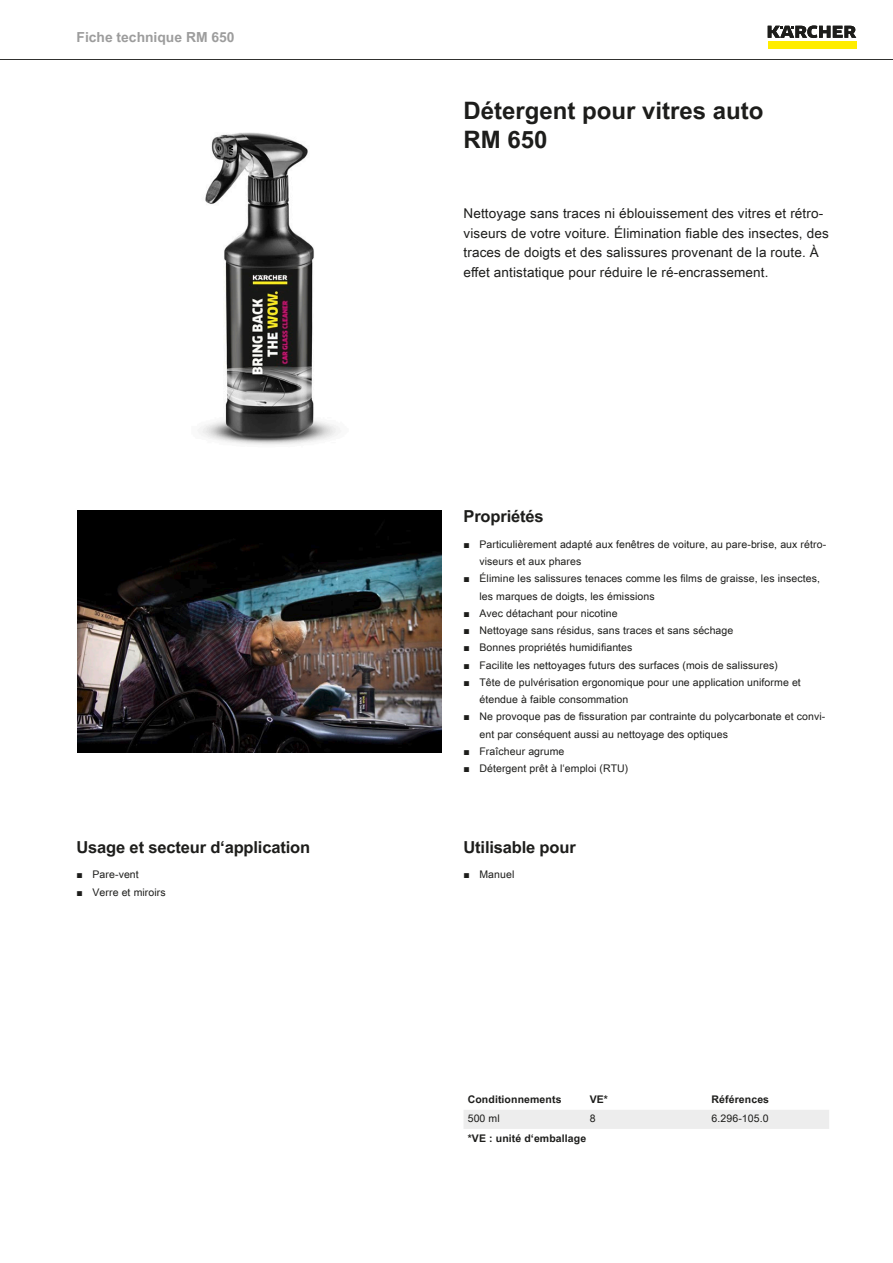
<style>
.page{position:relative;width:893px;height:1263px;background:#fff}
.page>*{position:absolute;margin:0;border:0;box-sizing:border-box;transform-origin:0 0}
.t1{font:700 24px/28.8px "Arial Unicode MS";color:#1d1d1b}
.t2{font:700 16.5px "Arial Unicode MS";letter-spacing:-.01em;color:#1d1d1b}
.t3{font:700 13.8px "Arial Unicode MS";color:#9d9d9d}
.t4{font:13.5px/19.5px "Arial Unicode MS";letter-spacing:.01em;color:#1d1d1b}
.t5{font:10.5px/17.2px "Arial Unicode MS";letter-spacing:.01em;color:#1d1d1b}
.t6{font:700 10.5px "Arial Unicode MS";letter-spacing:.01em;color:#1d1d1b}
.s1{font-family:"Arial"}
</style>
<div class="page">
<hr style="left:0;top:59px;width:893px;height:1px;background:#1d1d1b">
<div style="left:768px;top:42px;width:88px;height:7px;background:#ffed00"></div>
<svg style="left:768px;top:26px;width:88px;height:12px"></svg>
<img style="left:198px;top:132px;width:143px;height:313px">
<img style="left:78px;top:510px;width:363px;height:243px">
<div style="left:464px;top:1110px;width:365px;height:19px;background:#ededed"></div>
<h3 class="t3" style="left:77px;top:27px;width:160px">Fiche technique RM 650</h3>
<h2 class="t2" style="left:77px;top:835px;width:235px">Usage et secteur d‘application</h2>
<p class="t5" style="left:77px;top:866px;width:64px"><span class="s1">■</span> Pare-vent</p>
<p class="t5" style="left:77px;top:883px;width:91px"><span class="s1">■</span> Verre et miroirs</p>
<h1 class="t1" style="left:463px;top:97px;width:302px">Détergent pour vitres auto<br>RM 650</h1>
<p class="t4" style="left:463px;top:203px;width:367px">Nettoyage sans traces ni éblouissement des vitres et rétro&shy;viseurs de votre voiture. Élimination fiable des insectes, des traces de doigts et des salissures provenant de la route. À effet antistatique pour réduire le ré-encrassement.</p>
<h2 class="t2" style="left:463px;top:504px;width:82px">Propriétés</h2>
<p class="t5" style="left:479px;top:535px;width:348px;text-indent:-16px"><span class="s1">■</span> Particulièrement adapté aux fenêtres de voiture, au pare-brise, aux rétro&shy;viseurs et aux phares</p>
<p class="t5" style="left:479px;top:570px;width:342px;text-indent:-16px"><span class="s1">■</span> Élimine les salissures tenaces comme les films de graisse, les insectes, les marques de doigts, les émissions</p>
<p class="t5" style="left:463px;top:604px;width:156px"><span class="s1">■</span> Avec détachant pour nicotine</p>
<p class="t5" style="left:463px;top:622px;width:271px"><span class="s1">■</span> Nettoyage sans résidus, sans traces et sans séchage</p>
<p class="t5" style="left:463px;top:639px;width:170px"><span class="s1">■</span> Bonnes propriétés humidifiantes</p>
<p class="t5" style="left:463px;top:656px;width:316px"><span class="s1">■</span> Facilite les nettoyages futurs des surfaces (mois de salissures)</p>
<p class="t5" style="left:479px;top:673px;width:323px;text-indent:-16px"><span class="s1">■</span> Tête de pulvérisation ergonomique pour une application uniforme et étendue à faible consommation</p>
<p class="t5" style="left:479px;top:708px;width:347px;text-indent:-16px"><span class="s1">■</span> Ne provoque pas de fissuration par contrainte du polycarbonate et convi&shy;ent par conséquent aussi au nettoyage des optiques</p>
<p class="t5" style="left:463px;top:742px;width:102px"><span class="s1">■</span> Fraîcheur agrume</p>
<p class="t5" style="left:463px;top:760px;width:166px"><span class="s1">■</span> Détergent prêt à l‘emploi (RTU)</p>
<h2 class="t2" style="left:463px;top:835px;width:114px">Utilisable pour</h2>
<p class="t5" style="left:463px;top:866px;width:52px"><span class="s1">■</span> Manuel</p>
<p class="t6" style="left:468px;top:1092px;width:95px">Conditionnements</p>
<p class="t6" style="left:590px;top:1092px;width:20px">VE*</p>
<p class="t6" style="left:712px;top:1092px;width:59px">Références</p>
<p class="t5" style="left:468px;top:1110px;width:34px">500 ml</p>
<p class="t5" style="left:590px;top:1110px;width:7px">8</p>
<p class="t5" style="left:712px;top:1110px;width:59px">6.296-105.0</p>
<p class="t6" style="left:468px;top:1130px;width:120px">*VE : unité d‘emballage</p>
</div>
